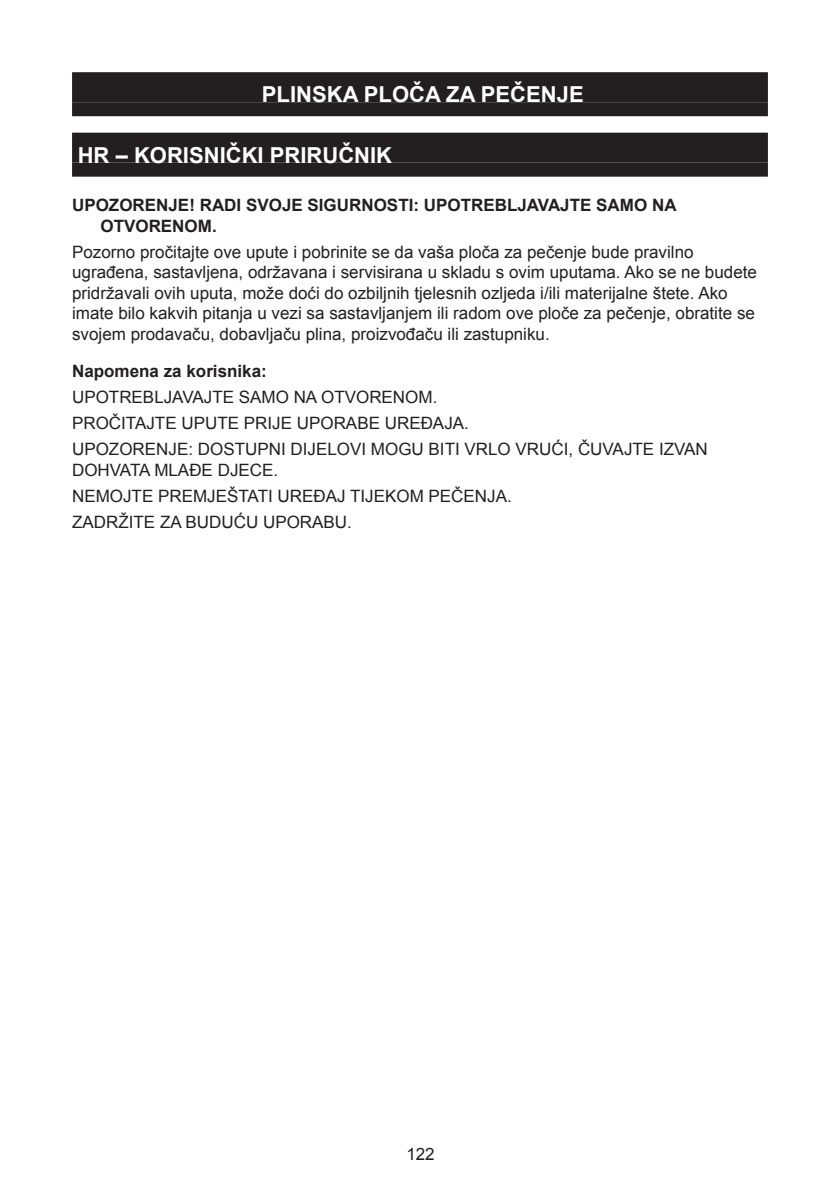
<style>
.page{position:relative;width:840px;height:1191px;background:#fff}
.page>*{position:absolute;margin:0;border:0;box-sizing:border-box;transform-origin:0 0}
.Overskrift{font:700 22px "Arial";color:#fff}
.Brødtekst{font:17px/20.4px "Arial";color:#231f20}
.Brødtekst_fed{font:700 17px/20.4px "Arial";color:#231f20}
</style>
<div class="page">
<div style="left:72px;top:72px;width:695px;height:30px;background:#231f20"></div>
<div style="left:72px;top:102px;width:695px;height:14px;background:#231f20"></div>
<div style="left:72px;top:133px;width:695px;height:30px;background:#231f20"></div>
<div style="left:72px;top:163px;width:695px;height:14px;background:#231f20"></div>
<p class="Overskrift" style="left:262px;top:80px;width:323px">PLINSKA PLOČA ZA PEČENJE</p>
<p class="Overskrift" style="left:78px;top:140px;width:316px">HR – KORISNIČKI PRIRUČNIK</p>
<p class="Brødtekst_fed" style="left:100px;top:196px;width:577px;text-indent:-28px">UPOZORENJE! RADI SVOJE SIGURNOSTI: UPOTREBLJAVAJTE SAMO NA<br>OTVORENOM.</p>
<p class="Brødtekst" style="left:72px;top:242px;width:686px">Pozorno pročitajte ove upute i pobrinite se da vaša ploča za pečenje bude pravilno ugrađena, sastavljena, održavana i servisirana u skladu s ovim uputama. Ako se ne budete pridržavali ovih uputa, može doći do ozbiljnih tjelesnih ozljeda i/ili materijalne štete. Ako imate bilo kakvih pitanja u vezi sa sastavljanjem ili radom ove ploče za pečenje, obratite se svojem prodavaču, dobavljaču plina, proizvođaču ili zastupniku.</p>
<p class="Brødtekst_fed" style="left:72px;top:361px;width:196px">Napomena za korisnika:</p>
<p class="Brødtekst" style="left:72px;top:387px;width:366px">UPOTREBLJAVAJTE SAMO NA OTVORENOM.</p>
<p class="Brødtekst" style="left:72px;top:413px;width:398px">PROČITAJTE UPUTE PRIJE UPORABE UREĐAJA.</p>
<p class="Brødtekst" style="left:72px;top:439px;width:637px">UPOZORENJE: DOSTUPNI DIJELOVI MOGU BITI VRLO VRUĆI, ČUVAJTE IZVAN<br>DOHVATA MLAĐE DJECE.</p>
<p class="Brødtekst" style="left:72px;top:486px;width:441px">NEMOJTE PREMJEŠTATI UREĐAJ TIJEKOM PEČENJA.</p>
<p class="Brødtekst" style="left:72px;top:512px;width:281px">ZADRŽITE ZA BUDUĆU UPORABU.</p>
<p class="Brødtekst" style="left:406px;top:1144px;width:30px">122</p>
</div>
